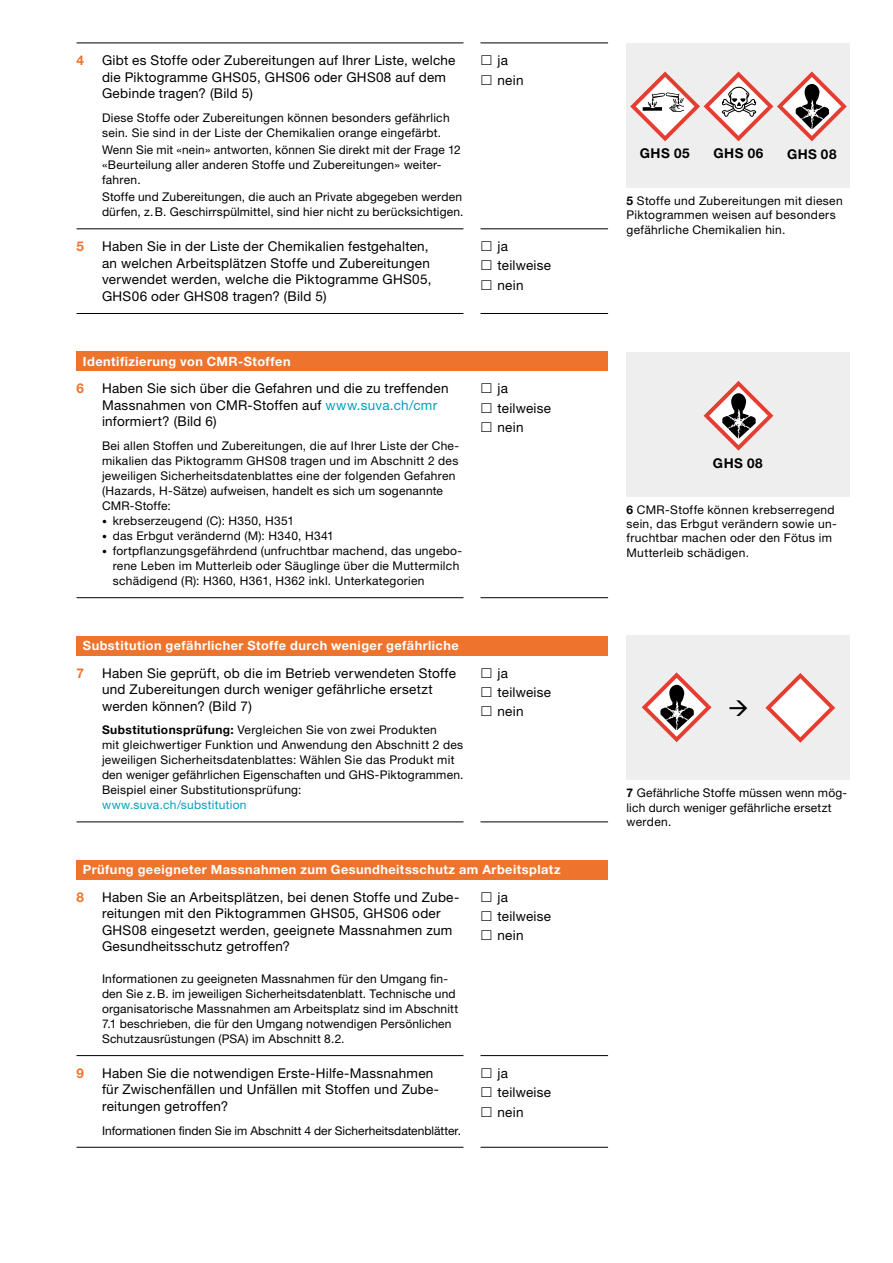
<style>
.page{position:relative;width:893px;height:1263px;background:#fff}
.page>*{position:absolute;margin:0;border:0;box-sizing:border-box;transform-origin:0 0}
.t1{font:13.5px/16.5px "Helvetica Neue LT Std";letter-spacing:.02em;color:#000}
.t2{font:700 13.5px "Helvetica Neue LT Std";letter-spacing:.035em;color:#000}
.t3{font:700 13.5px "Helvetica Neue LT Std";color:#ee742d}
.t4{font:700 12.75px "Helvetica Neue LT Std";letter-spacing:.035em;color:#fff}
.t5{font:12px/15px "Helvetica Neue LT Std";letter-spacing:.02em;color:#000}
.t6{font:12px "Helvetica Neue LT Std";color:#000}
.t7{font:12px "Helvetica Neue LT Std";letter-spacing:.025em;color:#00a2bc}
.s1{color:#00a2bc}
.s2{font-size:9.75px}
.s3{font-weight:700}
</style>
<div class="page">
<hr style="left:480px;top:43px;width:128px;height:1px;background:#000">
<hr style="left:480px;top:313px;width:128px;height:1px;background:#000">
<hr style="left:480px;top:228px;width:128px;height:1px;background:#000">
<hr style="left:77px;top:43px;width:386px;height:1px;background:#000">
<hr style="left:77px;top:228px;width:386px;height:1px;background:#000">
<hr style="left:77px;top:313px;width:386px;height:1px;background:#000">
<div style="left:77px;top:352px;width:531px;height:19px;background:#ee742d"></div>
<hr style="left:480px;top:597px;width:128px;height:1px;background:#000">
<hr style="left:77px;top:597px;width:386px;height:1px;background:#000">
<div style="left:77px;top:636px;width:531px;height:19px;background:#ee742d"></div>
<hr style="left:480px;top:821px;width:128px;height:1px;background:#000">
<hr style="left:77px;top:821px;width:386px;height:1px;background:#000">
<div style="left:77px;top:860px;width:531px;height:19px;background:#ee742d"></div>
<hr style="left:480px;top:1055px;width:128px;height:1px;background:#000">
<hr style="left:480px;top:1147px;width:128px;height:1px;background:#000">
<hr style="left:77px;top:1055px;width:386px;height:1px;background:#000">
<hr style="left:77px;top:1147px;width:386px;height:1px;background:#000">
<div style="left:626px;top:43px;width:224px;height:145px;background:#eee"></div>
<svg style="left:630px;top:71px;width:217px;height:70px"></svg>
<div style="left:626px;top:352px;width:224px;height:144px;background:#eee"></div>
<svg style="left:703px;top:381px;width:70px;height:70px"></svg>
<div style="left:626px;top:635px;width:224px;height:145px;background:#eee"></div>
<svg style="left:765px;top:673px;width:70px;height:70px"></svg>
<svg style="left:642px;top:672px;width:70px;height:70px"></svg>
<p class="t3" style="left:77px;top:52px;width:9px">4</p>
<p class="t1" style="left:102px;top:52px;width:355px">Gibt es Stoffe oder Zubereitungen auf Ihrer Liste, welche die Piktogramme GHS05, GHS06 oder GHS08 auf dem<br>Gebinde tragen? (Bild 5)</p>
<p class="t5" style="left:102px;top:110px;width:349px">Diese Stoffe oder Zubereitungen können besonders gefährlich sein. Sie sind in der Liste der Chemikalien orange eingefärbt.</p>
<p class="t5" style="left:102px;top:142px;width:360px">Wenn Sie mit «nein» antworten, können Sie direkt mit der Frage 12 «Beurteilung aller anderen Stoffe und Zubereitungen» weiter&shy;fahren.</p>
<p class="t5" style="left:102px;top:189px;width:363px">Stoffe und Zubereitungen, die auch an Private abgegeben werden dürfen, z.B. Geschirrspülmittel, sind hier nicht zu berücksichtigen.</p>
<p class="t1" style="left:497px;top:51px;width:27px;line-height:19.2px">ja nein</p>
<p class="t3" style="left:77px;top:238px;width:9px">5</p>
<p class="t1" style="left:102px;top:238px;width:331px">Haben Sie in der Liste der Chemikalien festgehalten, an welchen Arbeitsplätzen Stoffe und Zubereitungen verwendet werden, welche die Piktogramme GHS05, GHS06 oder GHS08 tragen? (Bild 5)</p>
<p class="t1" style="left:497px;top:237px;width:55px;line-height:19.2px">ja teilweise nein</p>
<p class="t4" style="left:83px;top:354px;width:209px">Identifizierung von CMR-Stoffen</p>
<p class="t3" style="left:77px;top:380px;width:9px">6</p>
<p class="t1" style="left:102px;top:380px;width:348px">Haben Sie sich über die Gefahren und die zu treffenden<br>Massnahmen von CMR-Stoffen auf <span class="s1">www.suva.ch/cmr </span>informiert? (Bild 6)</p>
<p class="t5" style="left:102px;top:438px;width:359px">Bei allen Stoffen und Zubereitungen, die auf Ihrer Liste der Che&shy;mikalien das Piktogramm GHS08 tragen und im Abschnitt 2 des jeweiligen Sicherheitsdatenblattes eine der folgenden Gefahren (Hazards, H-Sätze) aufweisen, handelt es sich um sogenannte CMR-Stoffe:</p>
<p class="t5" style="left:102px;top:513px;width:193px"><span class="s2">•</span> krebserzeugend (C): H350, H351</p>
<p class="t5" style="left:102px;top:528px;width:233px"><span class="s2">•</span> das Erbgut verändernd (M): H340, H341</p>
<p class="t5" style="left:113px;top:543px;width:351px;text-indent:-11px"><span class="s2">•</span> fortpflanzungsgefährdend (unfruchtbar machend, das ungebo&shy;rene Leben im Mutterleib oder Säuglinge über die Muttermilch schädigend (R): H360, H361, H362 inkl. Unterkategorien</p>
<p class="t4" style="left:83px;top:638px;width:377px">Substitution gefährlicher Stoffe durch weniger gefährliche</p>
<p class="t3" style="left:77px;top:664px;width:9px">7</p>
<p class="t1" style="left:102px;top:664px;width:355px">Haben Sie geprüft, ob die im Betrieb verwendeten Stoffe und Zubereitungen durch weniger gefährliche ersetzt werden können? (Bild 7)</p>
<p class="t5" style="left:102px;top:722px;width:363px"><span class="s3">Substitutionsprüfung:</span> Vergleichen Sie von zwei Produkten<br>mit gleichwertiger Funktion und Anwendung den Abschnitt 2 des jeweiligen Sicherheitsdatenblattes: Wählen Sie das Produkt mit den weniger gefährlichen Eigenschaften und GHS-Piktogrammen.<br>Beispiel einer Substitutionsprüfung:</p>
<p class="t7" style="left:102px;top:798px;width:146px">www.suva.ch/substitution</p>
<p class="t1" style="left:497px;top:379px;width:55px;line-height:19.2px">ja teilweise nein</p>
<p class="t1" style="left:497px;top:663px;width:55px;line-height:19.2px">ja teilweise nein</p>
<p class="t4" style="left:83px;top:862px;width:479px">Prüfung geeigneter Massnahmen zum Gesundheitsschutz am Arbeitsplatz</p>
<p class="t3" style="left:77px;top:889px;width:9px">8</p>
<p class="t1" style="left:102px;top:888px;width:359px">Haben Sie an Arbeitsplätzen, bei denen Stoffe und Zube&shy;reitungen mit den Piktogrammen GHS05, GHS06 oder GHS08 eingesetzt werden, geeignete Massnahmen zum Gesundheitsschutz getroffen?</p>
<p class="t5" style="left:102px;top:971px;width:358px">Informationen zu geeigneten Massnahmen für den Umgang fin&shy;den Sie z.B. im jeweiligen Sicherheitsdatenblatt. Technische und organisatorische Massnahmen am Arbeitsplatz sind im Abschnitt 7.1 beschrieben, die für den Umgang notwendigen Persönlichen Schutzausrüstungen (PSA) im Abschnitt 8.2.</p>
<p class="t1" style="left:497px;top:887px;width:55px;line-height:19.2px">ja teilweise nein</p>
<p class="t3" style="left:77px;top:1065px;width:9px">9</p>
<p class="t1" style="left:102px;top:1065px;width:339px">Haben Sie die notwendigen Erste-Hilfe-Massnahmen für Zwischenfällen und Unfällen mit Stoffen und Zube&shy;reitungen getroffen?</p>
<p class="t6" style="left:102px;top:1123px;width:361px">Informationen finden Sie im Abschnitt 4 der Sicherheitsdatenblätter.</p>
<p class="t1" style="left:497px;top:1063px;width:55px;line-height:19.2px">ja teilweise nein</p>
<p class="t2" style="left:640px;top:145px;width:51px">GHS 05</p>
<p class="t2" style="left:714px;top:145px;width:51px">GHS 06</p>
<p class="t2" style="left:787px;top:145px;width:51px">GHS 08</p>
<p class="t5" style="left:626px;top:193px;width:218px;line-height:14.4px"><span class="s3">5</span> Stoffe und Zubereitungen mit diesen<br>Piktogrammen weisen auf besonders gefährliche Chemikalien hin.</p>
<p class="t2" style="left:713px;top:454px;width:51px">GHS 08</p>
<p class="t5" style="left:626px;top:502px;width:212px;line-height:14.4px"><span class="s3">6</span> CMR-Stoffe können krebserregend sein, das Erbgut verändern sowie un&shy;fruchtbar machen oder den Fötus im<br>Mutterleib schädigen.</p>
<p class="t5" style="left:626px;top:786px;width:222px;line-height:14.4px"><span class="s3">7</span> Gefährliche Stoffe müssen wenn mög&shy;lich durch weniger gefährliche ersetzt werden.</p>
</div>
